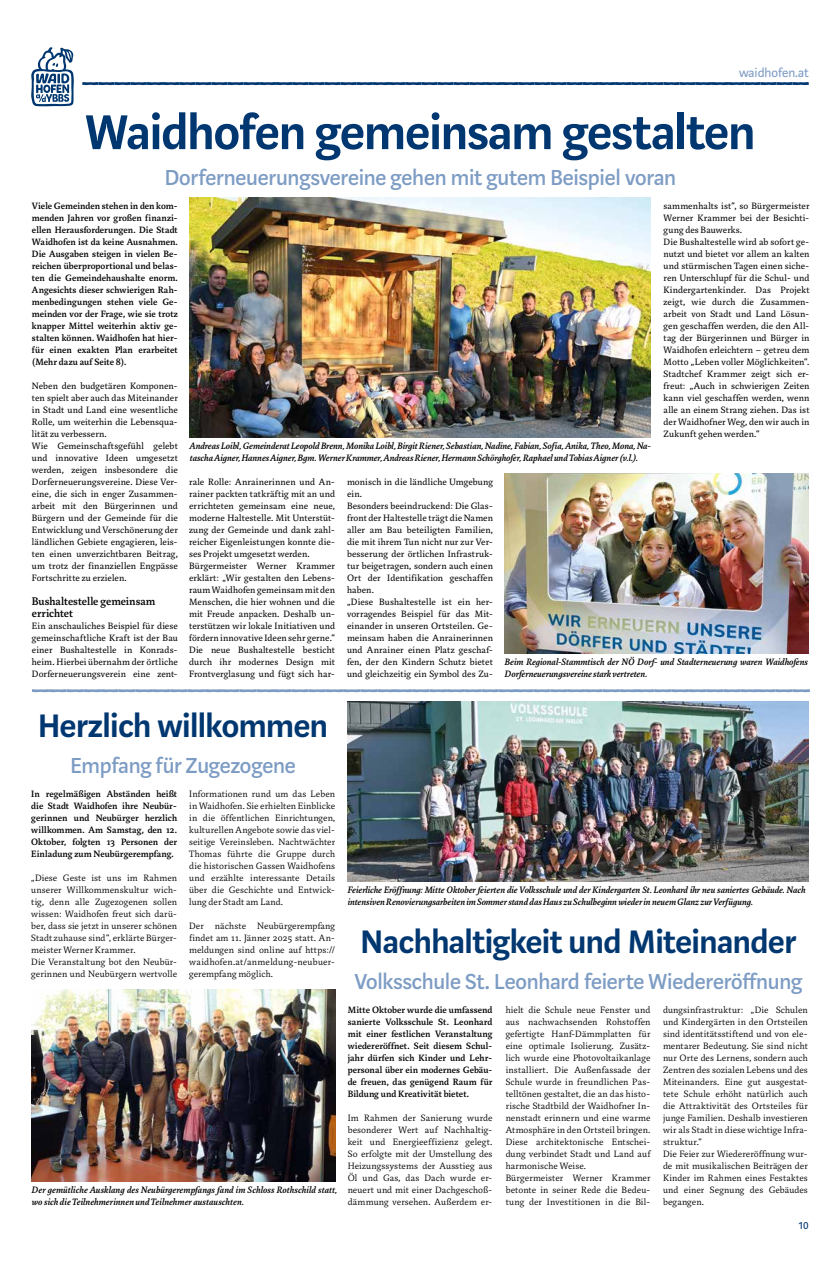
<style>
.page{position:relative;width:840px;height:1273px;background:#fff}
.page>*{position:absolute;margin:0;border:0;box-sizing:border-box;transform-origin:0 0}
.t1{font:600 54px "Marat Sans";letter-spacing:-.015em;color:#003770}
.t2{font:600 36px "Marat Sans";letter-spacing:-.01em;color:#003770}
.t3{font:500 24px "Marat Sans";letter-spacing:-.005em;color:#7d9cc4}
.t4{font:14px "Marat Sans";color:#7d9cc4}
.t5{font:500 12px/12px "Marat";color:#000}
.t6{font:12px "Marat Sans";color:#003770}
.t7{font:10px/12px "Marat";letter-spacing:.01em;color:#000}
.t8{font:300 10px/12px "Marat";letter-spacing:.01em;color:#000}
.t9{font:500 10px/12px "Marat";letter-spacing:.005em;color:#000;text-align:justify}
.t10{font:italic 500 10px/12px "Marat";color:#000}
</style>
<div class="page">
<svg style="left:82px;top:82px;width:726px;height:3px;background:#1d4d80"></svg>
<svg style="left:31px;top:47px;width:43px;height:59px"></svg>
<img style="left:189px;top:197px;width:461px;height:240px">
<img style="left:504px;top:473px;width:304px;height:180px">
<img style="left:347px;top:701px;width:461px;height:180px">
<img style="left:31px;top:989px;width:304px;height:192px">
<svg style="left:32px;top:689px;width:777px;height:3px;background:#8fa9cc"></svg>
<h3 class="t4" style="left:738px;top:65px;width:71px">waidhofen.at</h3>
<h1 class="t1" style="left:85px;top:104px;width:671px">Waidhofen gemeinsam gestalten</h1>
<h3 class="t3" style="left:165px;top:165px;width:512px">Dorferneuerungsvereine gehen mit gutem Beispiel voran</h3>
<p class="t9" style="left:32px;top:200px;width:147px">Viele Gemeinden stehen in den kom&shy;menden Jahren vor großen finanzi&shy;ellen Herausforderungen. Die Stadt Waidhofen ist da keine Ausnahmen.<br>Die Ausgaben steigen in vielen Be&shy;reichen überproportional und belas&shy;ten die Gemeindehaushalte enorm.<br>Angesichts dieser schwierigen Rah&shy;menbedingungen stehen viele Ge&shy;meinden vor der Frage, wie sie trotz knapper Mittel weiterhin aktiv ge&shy;stalten können. Waidhofen hat hier&shy;für einen exakten Plan erarbeitet (Mehr dazu auf Seite 8).</p>
<p class="t7" style="left:32px;top:380px;width:147px">Neben den budgetären Komponen&shy;ten spielt aber auch das Miteinander in Stadt und Land eine wesentliche Rolle, um weiterhin die Lebensqua&shy;lität zu verbessern.<br>Wie Gemeinschaftsgefühl gelebt und innovative Ideen umgesetzt werden, zeigen insbesondere die Dorferneuerungsvereine. Diese Ver&shy;eine, die sich in enger Zusammen&shy;arbeit mit den Bürgerinnen und Bürgern und der Gemeinde für die Entwicklung und Verschönerung der ländlichen Gebiete engagieren, leis&shy;ten einen unverzichtbaren Beitrag, um trotz der finanziellen Engpässe Fortschritte zu erzielen.</p>
<p class="t5" style="left:32px;top:596px;width:125px">Bushaltestelle gemeinsam errichtet</p>
<p class="t7" style="left:32px;top:620px;width:147px;text-align:justify">Ein anschauliches Beispiel für diese gemeinschaftliche Kraft ist der Bau einer Bushaltestelle in Konrads&shy;heim. Hierbei übernahm der örtliche Dorferneuerungsverein eine zent-</p>
<p class="t7" style="left:663px;top:200px;width:147px">sammenhalts ist“, so Bürgermeister Werner Krammer bei der Besichti&shy;gung des Bauwerks.<br>Die Bushaltestelle wird ab sofort ge&shy;nutzt und bietet vor allem an kalten und stürmischen Tagen einen siche&shy;ren Unterschlupf für die Schul- und Kindergartenkinder. Das Projekt zeigt, wie durch die Zusammen&shy;arbeit von Stadt und Land Lösun&shy;gen geschaffen werden, die den All&shy;tag der Bürgerinnen und Bürger in Waidhofen erleichtern – getreu dem Motto „Leben voller Möglichkeiten“.<br>Stadtchef Krammer zeigt sich er&shy;freut: „Auch in schwierigen Zeiten kann viel geschaffen werden, wenn alle an einem Strang ziehen. Das ist der Waidhofner Weg, den wir auch in Zukunft gehen werden.“</p>
<p class="t10" style="left:190px;top:440px;width:462px">Andreas Loibl, Gemeinderat Leopold Brenn, Monika Loibl, Birgit Riener, Sebastian, Nadine, Fabian, Sofia, Anika, Theo, Mona, Na&shy;tascha Aigner, Hannes Aigner, Bgm. Werner Krammer, Andreas Riener, Hermann Schörghofer, Raphael und Tobias Aigner (v.l.).</p>
<p class="t7" style="left:189px;top:476px;width:147px">rale Rolle: Anrainerinnen und An&shy;rainer packten tatkräftig mit an und errichteten gemeinsam eine neue, moderne Haltestelle. Mit Unterstüt&shy;zung der Gemeinde und dank zahl&shy;reicher Eigenleistungen konnte die&shy;ses Projekt umgesetzt werden.<br>Bürgermeister Werner Krammer erklärt: „Wir gestalten den Lebens&shy;raum Waidhofen gemeinsam mit den Menschen, die hier wohnen und die mit Freude anpacken. Deshalb un&shy;terstützen wir lokale Initiativen und fördern innovative Ideen sehr gerne.“ Die neue Bushaltestelle besticht durch ihr modernes Design mit Frontverglasung und fügt sich har-</p>
<p class="t7" style="left:347px;top:476px;width:147px">monisch in die ländliche Umgebung ein.<br>Besonders beeindruckend: Die Glas&shy;front der Haltestelle trägt die Namen aller am Bau beteiligten Familien, die mit ihrem Tun nicht nur zur Ver&shy;besserung der örtlichen Infrastruk&shy;tur beigetragen, sondern auch einen<br>Ort der Identifikation geschaffen haben.<br>„Diese Bushaltestelle ist ein her&shy;vorragendes Beispiel für das Mit&shy;einander in unseren Ortsteilen. Ge&shy;meinsam haben die Anrainerinnen und Anrainer einen Platz geschaf&shy;fen, der den Kindern Schutz bietet und gleichzeitig ein Symbol des Zu-</p>
<p class="t10" style="left:504px;top:656px;width:304px">Beim Regional-Stammtisch der NÖ Dorf- und Stadterneuerung waren Waidhofens<br>Dorferneuerungsvereine stark vertreten.</p>
<h2 class="t2" style="left:38px;top:707px;width:291px">Herzlich willkommen</h2>
<h3 class="t3" style="left:70px;top:753px;width:227px">Empfang für Zugezogene</h3>
<p class="t9" style="left:31px;top:788px;width:147px">In regelmäßigen Abständen heißt die Stadt Waidhofen ihre Neubür&shy;gerinnen und Neubürger herzlich willkommen. Am Samstag, den 12.<br>Oktober, folgten 13 Personen der Einladung zum Neubürgerempfang.</p>
<p class="t8" style="left:31px;top:872px;width:147px">„Diese Geste ist uns im Rahmen unserer Willkommenskultur wich&shy;tig, denn alle Zugezogenen sollen wissen: Waidhofen freut sich darü&shy;ber, dass sie jetzt in unserer schönen Stadt zuhause sind“, erklärte Bürger&shy;meister Werner Krammer.<br>Die Veranstaltung bot den Neubür&shy;gerinnen und Neubürgern wertvolle</p>
<p class="t8" style="left:189px;top:788px;width:147px;text-align:justify">Informationen rund um das Leben in Waidhofen. Sie erhielten Einblicke in die öffentlichen Einrichtungen, kulturellen Angebote sowie das viel&shy;seitige Vereinsleben. Nachtwächter Thomas führte die Gruppe durch die historischen Gassen Waidhofens und erzählte interessante Details über die Geschichte und Entwick&shy;lung der Stadt am Land.</p>
<p class="t8" style="left:189px;top:920px;width:147px;text-align:justify">Der nächste Neubürgerempfang findet am 11. Jänner 2025 statt. An&shy;meldungen sind online auf https:// waidhofen.at/anmeldung-neubuer&shy;gerempfang möglich.</p>
<p class="t10" style="left:32px;top:1184px;width:307px">Der gemütliche Ausklang des Neubürgerempfangs fand im Schloss Rothschild statt, wo sich die Teilnehmerinnen und Teilnehmer austauschten.</p>
<p class="t10" style="left:347px;top:884px;width:459px">Feierliche Eröffnung: Mitte Oktober feierten die Volksschule und der Kindergarten St. Leonhard ihr neu saniertes Gebäude. Nach intensiven Renovierungsarbeiten im Sommer stand das Haus zu Schulbeginn wieder in neuem Glanz zur Verfügung.</p>
<h2 class="t2" style="left:360px;top:923px;width:437px">Nachhaltigkeit und Miteinander</h2>
<h3 class="t3" style="left:354px;top:969px;width:448px">Volksschule St. Leonhard feierte Wiedereröffnung</h3>
<p class="t9" style="left:347px;top:1004px;width:146px">Mitte Oktober wurde die umfassend sanierte Volksschule St. Leonhard mit einer festlichen Veranstaltung wiedereröffnet. Seit diesem Schul&shy;jahr dürfen sich Kinder und Lehr&shy;personal über ein modernes Gebäu&shy;de freuen, das genügend Raum für Bildung und Kreativität bietet.</p>
<p class="t8" style="left:347px;top:1112px;width:146px;text-align:justify">Im Rahmen der Sanierung wurde besonderer Wert auf Nachhaltig&shy;keit und Energieeffizienz gelegt.<br>So erfolgte mit der Umstellung des Heizungssystems der Ausstieg aus Öl und Gas, das Dach wurde er&shy;neuert und mit einer Dachgeschoß&shy;dämmung versehen. Außerdem er-</p>
<p class="t8" style="left:505px;top:1004px;width:146px">hielt die Schule neue Fenster und aus nachwachsenden Rohstoffen gefertigte Hanf-Dämmplatten für eine optimale Isolierung. Zusätz&shy;lich wurde eine Photovoltaikanlage installiert. Die Außenfassade der Schule wurde in freundlichen Pas&shy;telltönen gestaltet, die an das histo&shy;rische Stadtbild der Waidhofner In&shy;nenstadt erinnern und eine warme Atmosphäre in den Ortsteil bringen.<br>Diese architektonische Entschei&shy;dung verbindet Stadt und Land auf harmonische Weise.<br>Bürgermeister Werner Krammer betonte in seiner Rede die Bedeu&shy;tung der Investitionen in die Bil-</p>
<p class="t8" style="left:662px;top:1004px;width:146px">dungsinfrastruktur: „Die Schulen und Kindergärten in den Ortsteilen sind identitätsstiftend und von ele&shy;mentarer Bedeutung. Sie sind nicht nur Orte des Lernens, sondern auch<br>Zentren des sozialen Lebens und des<br>Miteinanders. Eine gut ausgestat&shy;tete Schule erhöht natürlich auch die Attraktivität des Ortsteiles für junge Familien. Deshalb investieren wir als Stadt in diese wichtige Infra&shy;struktur.“<br>Die Feier zur Wiedereröffnung wur&shy;de mit musikalischen Beiträgen der<br>Kinder im Rahmen eines Festaktes und einer Segnung des Gebäudes begangen.</p>
<p class="t6" style="left:798px;top:1219px;width:11px">10</p>
</div>
